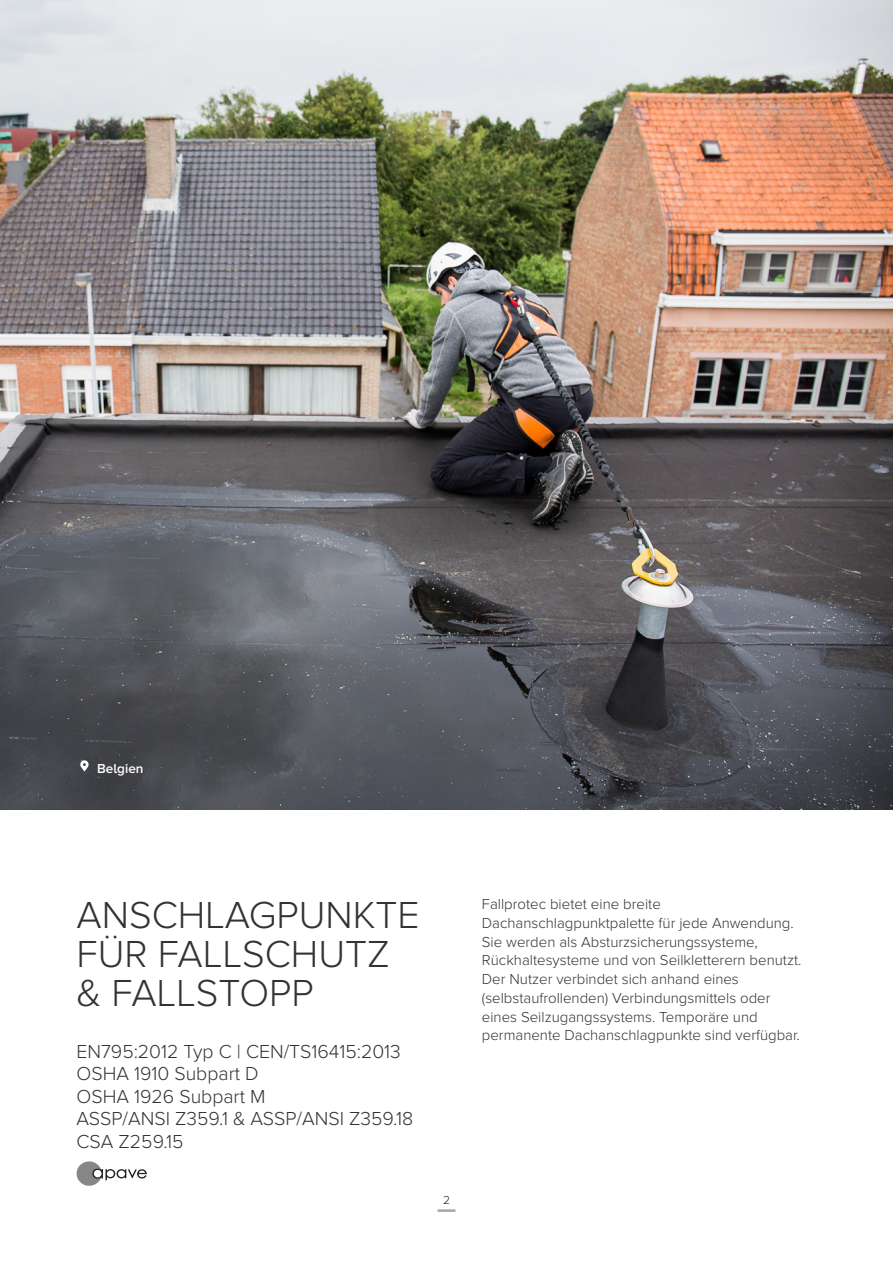
<style>
.page{position:relative;width:893px;height:1263px;background:#fff}
.page>*{position:absolute;margin:0;border:0;box-sizing:border-box;transform-origin:0 0}
.t1{font:300 39px "Proxima Nova";color:#323332}
.BODY_text{font:300 19.5px "Proxima Nova";color:#323332}
.BODY_text-2{font:300 15px/18.8px "Proxima Nova";color:#323332}
.BODY_text-3{font:600 13.5px "Proxima Nova A";color:#fff}
.t2{font:300 12px "Proxima Nova";color:#231f20}
</style>
<div class="page">
<hr style="left:437px;top:1209px;width:18px;height:3px;background:#9baebd">
<svg style="left:77px;top:1161px;width:70px;height:25px"></svg>
<img style="left:0;top:0;width:893px;height:810px">
<svg style="left:80px;top:760px;width:9px;height:12px"></svg>
<p class="BODY_text-3" style="left:97px;top:760px;width:48px">Belgien</p>
<p class="t1" style="left:77px;top:893px;width:345px">ANSCHLAGPUNKTE</p>
<p class="t1" style="left:77px;top:932px;width:315px">FÜR FALLSCHUTZ</p>
<p class="t1" style="left:77px;top:971px;width:239px">&amp; FALLSTOPP</p>
<p class="BODY_text" style="left:77px;top:1040px;width:326px">EN795:2012 Typ C | CEN/TS16415:2013</p>
<p class="BODY_text" style="left:77px;top:1062px;width:184px">OSHA 1910 Subpart D</p>
<p class="BODY_text" style="left:77px;top:1085px;width:190px">OSHA 1926 Subpart M</p>
<p class="BODY_text" style="left:77px;top:1107px;width:338px">ASSP/ANSI Z359.1 &amp; ASSP/ANSI Z359.18</p>
<p class="BODY_text" style="left:77px;top:1130px;width:109px">CSA Z259.15</p>
<p class="t2" style="left:443px;top:1193px;width:8px">2</p>
<p class="BODY_text-2" style="left:482px;top:895px;width:313px">Fallprotec bietet eine breite<br>Dachanschlagpunktpalette für jede Anwendung.</p>
<p class="BODY_text-2" style="left:482px;top:932px;width:321px">Sie werden als Absturzsicherungssysteme,<br>Rückhaltesysteme und von Seilkletterern benutzt.</p>
<p class="BODY_text-2" style="left:482px;top:970px;width:319px">Der Nutzer verbindet sich anhand eines (selbstaufrollenden) Verbindungsmittels oder eines Seilzugangssystems. Temporäre und permanente Dachanschlagpunkte sind verfügbar.</p>
</div>
